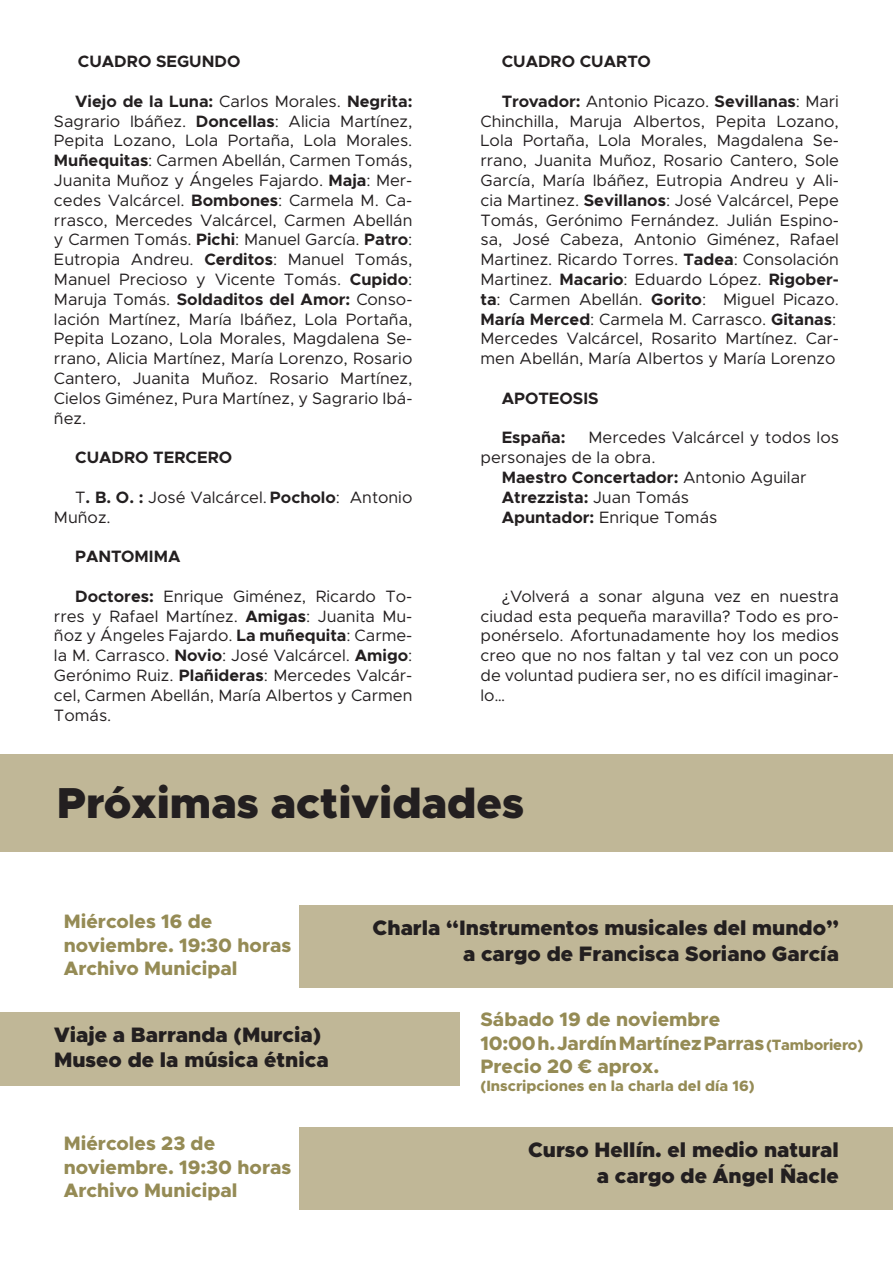
<style>
.page{position:relative;width:893px;height:1263px;background:#fff}
.page>*{position:absolute;margin:0;border:0;box-sizing:border-box;transform-origin:0 0}
.t1{font:900 43.5px "Metropolis";color:#231f20}
.t2{font:900 21px/25.2px "Metropolis";color:#231f20;text-align:right}
.t3{font:800 19.5px/23.4px "Metropolis";color:#958b55}
.t4{font:16.5px/19.8px "Metropolis";color:#231f20;text-align:justify}
.t5{font:700 16.5px "Metropolis";color:#231f20}
.t6{font:800 15px "Metropolis";color:#958b55}
.s1{font-weight:700}
.s2{font-weight:400}
.s3{font-size:15px}
</style>
<div class="page">
<div style="left:0;top:754px;width:892px;height:98px;background:#c0b797"></div>
<div style="left:300px;top:905px;width:593px;height:82px;background:#c0b797"></div>
<div style="left:300px;top:1127px;width:593px;height:82px;background:#c0b797"></div>
<div style="left:0;top:1012px;width:460px;height:73px;background:#c0b797"></div>
<p class="t5" style="left:78px;top:51px;width:164px">CUADRO SEGUNDO</p>
<p class="t4" style="left:54px;top:91px;width:360px;text-indent:21px"><span class="s1">Viejo de la Luna:</span> Carlos Morales. <span class="s1">Negrita:<br></span>Sagrario Ibáñez. <span class="s1">Doncellas</span>: Alicia Martínez, Pepita Lozano, Lola Portaña, Lola Morales.<br><span class="s1">Muñequitas</span>: Carmen Abellán, Carmen Tomás, Juanita Muñoz y Ángeles Fajardo. <span class="s1">Maja</span>: Mer&shy;cedes Valcárcel. <span class="s1">Bombones</span>: Carmela M. Ca&shy;rrasco, Mercedes Valcárcel, Carmen Abellán y Carmen Tomás. <span class="s1">Pichi</span>: Manuel García. <span class="s1">Patro</span>:<br>Eutropia Andreu. <span class="s1">Cerditos</span>: Manuel Tomás, Manuel Precioso y Vicente Tomás. <span class="s1">Cupido</span>:<br>Maruja Tomás. <span class="s1">Soldaditos del Amor:</span> Conso&shy;lación Martínez, María Ibáñez, Lola Portaña, Pepita Lozano, Lola Morales, Magdalena Se&shy;rrano, Alicia Martínez, María Lorenzo, Rosario Cantero, Juanita Muñoz. Rosario Martínez, Cielos Giménez, Pura Martínez, y Sagrario Ibá&shy;ñez.</p>
<p class="t5" style="left:75px;top:447px;width:159px">CUADRO TERCERO</p>
<p class="t4" style="left:54px;top:487px;width:360px;text-indent:21px">T<span class="s1">. B. O. :</span> José Valcárcel. <span class="s1">Pocholo</span>: Antonio<br>Muñoz.</p>
<p class="t5" style="left:75px;top:546px;width:107px">PANTOMIMA</p>
<p class="t4" style="left:54px;top:586px;width:360px;text-indent:21px"><span class="s1">Doctores:</span> Enrique Giménez, Ricardo To&shy;rres y Rafael Martínez. <span class="s1">Amigas</span>: Juanita Mu&shy;ñoz y Ángeles Fajardo. <span class="s1">La muñequita</span>: Carme&shy;la M. Carrasco. <span class="s1">Novio</span>: José Valcárcel. <span class="s1">Amigo</span>:<br>Gerónimo Ruiz. <span class="s1">Plañideras</span>: Mercedes Valcár&shy;cel, Carmen Abellán, María Albertos y Carmen Tomás.</p>
<p class="t5" style="left:502px;top:51px;width:150px">CUADRO CUARTO</p>
<p class="t4" style="left:480px;top:91px;width:360px;text-align:left;text-indent:21px"><span class="s1">Trovador:</span> Antonio Picazo. <span class="s1">Sevillanas</span>: Mari Chinchilla, Maruja Albertos, Pepita Lozano, Lola Portaña, Lola Morales, Magdalena Se&shy;rrano, Juanita Muñoz, Rosario Cantero, Sole García, María Ibáñez, Eutropia Andreu y Ali&shy;cia Martinez. <span class="s1">Sevillanos</span>: José Valcárcel, Pepe Tomás, Gerónimo Fernández. Julián Espino&shy;sa, José Cabeza, Antonio Giménez, Rafael Martinez. Ricardo Torres. <span class="s1">Tadea</span>: Consolación Martinez. <span class="s1">Macario</span>: Eduardo López. <span class="s1">Rigober&shy;ta</span>: Carmen Abellán. <span class="s1">Gorito</span>: Miguel Picazo.<br><span class="s1">María Merced</span>: Carmela M. Carrasco. <span class="s1">Gitanas</span>:<br>Mercedes Valcárcel, Rosarito Martínez. Car&shy;men Abellán, María Albertos y María Lorenzo</p>
<p class="t5" style="left:502px;top:388px;width:98px">APOTEOSIS</p>
<p class="t5" style="left:502px;top:427px;width:65px">España:</p>
<p class="t4" style="left:588px;top:428px;width:252px">Mercedes Valcárcel y todos los</p>
<p class="t4" style="left:480px;top:448px;width:177px">personajes de la obra.</p>
<p class="t5" style="left:502px;top:467px;width:306px">Maestro Concertador: <span class="s2">Antonio Aguilar</span></p>
<p class="t5" style="left:502px;top:487px;width:189px">Atrezzista: <span class="s2">Juan Tomás</span></p>
<p class="t4" style="left:502px;top:507px;width:217px"><span class="s1">Apuntador:</span> Enrique Tomás</p>
<p class="t4" style="left:480px;top:586px;width:360px;text-indent:21px">¿Volverá a sonar alguna vez en nuestra ciudad esta pequeña maravilla? Todo es pro&shy;ponérselo. Afortunadamente hoy los medios creo que no nos faltan y tal vez con un poco de voluntad pudiera ser, no es difícil imaginar&shy;lo…</p>
<h1 class="t1" style="left:57px;top:775px;width:469px">Próximas actividades</h1>
<p class="t3" style="left:64px;top:910px;width:229px">Miércoles 16 de noviembre. 19:30 horas<br>Archivo Municipal</p>
<p class="t2" style="left:54px;top:1022px;width:276px;text-align:left">Viaje a Barranda (Murcia)<br>Museo de la música étnica</p>
<p class="t3" style="left:64px;top:1132px;width:229px">Miércoles 23 de noviembre. 19:30 horas<br>Archivo Municipal</p>
<p class="t2" style="left:373px;top:915px;width:468px">Charla “Instrumentos musicales del mundo” a cargo de Francisca Soriano García</p>
<p class="t3" style="left:480px;top:1008px;width:384px">Sábado 19 de noviembre<br>10:00 h. Jardín Martínez Parras <span class="s3">(Tamboriero)<br></span>Precio 20 € aprox.</p>
<p class="t6" style="left:480px;top:1076px;width:276px">(Inscripciones en la charla del día 16)</p>
<p class="t2" style="left:528px;top:1137px;width:312px">Curso Hellín. el medio natural a cargo de Ángel Ñacle</p>
</div>
